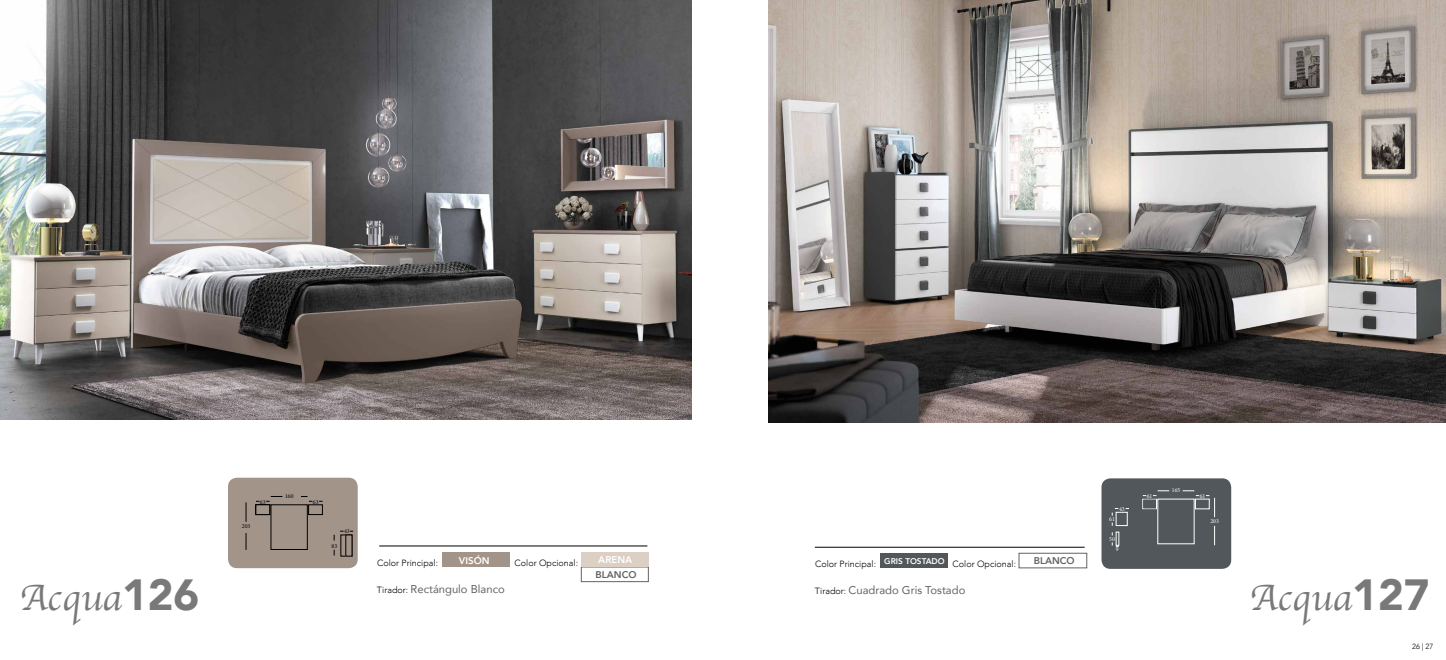
<style>
.page{position:relative;width:1446px;height:660px;background:#fff}
.page>*{position:absolute;margin:0;border:0;box-sizing:border-box;transform-origin:0 0}
.t1{font:38.55px "Apple Chancery";color:#797979}
.t2{font:11.25px "Avenir";color:#646363}
.t3{font:800 9.75px "Avenir";color:#646363}
.t4{font:800 9.75px "Avenir";color:#fff}
.t5{font:300 9px "Avenir";color:#000}
.t6{font:300 7.5px "Avenir";color:#000}
.t7{font:6px "Minion Pro";color:#fff}
.t8{font:6px "Minion Pro";color:#000}
.s1{font-weight:300;font-size:9px;color:#000}
.s2{font-family:"Avenir";font-weight:900;font-size:43.5px}
</style>
<div class="page">
<img style="left:0;top:0;width:691px;height:418px">
<img style="left:769px;top:0;width:677px;height:422px">
<div style="left:1101px;top:478px;width:130px;height:90px;background:#51575a;border-radius:9px"></div>
<svg style="left:1214px;top:525px;width:1px;height:19px"></svg>
<div style="left:1195px;top:498px;width:14px;height:10px;border:1px solid #fff"></div>
<svg style="left:1112px;top:508px;width:6px;height:7px"></svg>
<svg style="left:1182px;top:490px;width:17px;height:6px"></svg>
<svg style="left:1112px;top:542px;width:7px;height:5px"></svg>
<svg style="left:1206px;top:495px;width:9px;height:21px"></svg>
<svg style="left:1153px;top:490px;width:16px;height:6px"></svg>
<div style="left:581px;top:551px;width:68px;height:15px;background:#dcd0c5"></div>
<div style="left:442px;top:551px;width:68px;height:15px;background:#a3948a"></div>
<hr style="left:379px;top:545px;width:268px;height:1px;background:#000">
<div style="left:1018px;top:552px;width:69px;height:15px;border:1px solid #646363"></div>
<div style="left:880px;top:552px;width:68px;height:15px;background:#51575a"></div>
<hr style="left:815px;top:546px;width:269px;height:1px;background:#000">
<div style="left:228px;top:477px;width:130px;height:90px;background:#a3948a;border-radius:9px"></div>
<svg style="left:246px;top:502px;width:1px;height:19px"></svg>
<svg style="left:246px;top:533px;width:1px;height:16px"></svg>
<div style="left:341px;top:534px;width:11px;height:22px;border:1px solid #000"></div>
<div style="left:346px;top:534px;width:6px;height:22px;border:1px solid #000"></div>
<div style="left:256px;top:504px;width:14px;height:10px;border:1px solid #000"></div>
<div style="left:308px;top:504px;width:15px;height:10px;border:1px solid #000"></div>
<svg style="left:301px;top:496px;width:22px;height:6px"></svg>
<svg style="left:256px;top:496px;width:26px;height:6px"></svg>
<svg style="left:333px;top:530px;width:20px;height:25px"></svg>
<p class="t8" style="left:242px;top:521px;width:10px">203</p>
<p class="t8" style="left:285px;top:491px;width:10px">160</p>
<p class="t8" style="left:260px;top:497px;width:7px">63</p>
<p class="t8" style="left:313px;top:497px;width:7px">63</p>
<p class="t8" style="left:344px;top:527px;width:7px">43</p>
<p class="t8" style="left:331px;top:541px;width:7px">83</p>
<p class="t7" style="left:1119px;top:504px;width:7px">43</p>
<p class="t7" style="left:1109px;top:514px;width:7px">61</p>
<p class="t7" style="left:1109px;top:534px;width:7px">50</p>
<p class="t7" style="left:1116px;top:545px;width:4px">9</p>
<p class="t7" style="left:1172px;top:486px;width:10px">165</p>
<p class="t7" style="left:1146px;top:491px;width:7px">61</p>
<p class="t7" style="left:1199px;top:491px;width:7px">61</p>
<p class="t7" style="left:1210px;top:516px;width:10px">203</p>
<p class="t4" style="left:459px;top:552px;width:32px">VISÓN</p>
<p class="t5" style="left:514px;top:557px;width:65px">Color Opcional:</p>
<p class="t4" style="left:598px;top:551px;width:35px">ARENA</p>
<p class="t5" style="left:884px;top:558px;width:133px"><sup>GRIS</sup> <sup>TOSTADO</sup> Color Opcional:</p>
<p class="t3" style="left:1033px;top:553px;width:42px">BLANCO</p>
<p class="t5" style="left:377px;top:557px;width:63px">Color Principal:</p>
<p class="t2" style="left:377px;top:579px;width:129px"><span class="s1">Tirador:</span> Rectángulo Blanco</p>
<p class="t5" style="left:815px;top:558px;width:63px">Color Principal:</p>
<p class="t2" style="left:815px;top:581px;width:152px"><span class="s1">Tirador:</span> Cuadrado Gris Tostado</p>
<p class="t3" style="left:595px;top:566px;width:42px">BLANCO</p>
<h1 class="t1" style="left:20px;top:566px;width:181px">Acqua<span class="s2">126</span></h1>
<h1 class="t1" style="left:1250px;top:566px;width:181px">Acqua<span class="s2">127</span></h1>
<p class="t6" style="left:1412px;top:641px;width:23px">26 | 27</p>
</div>
